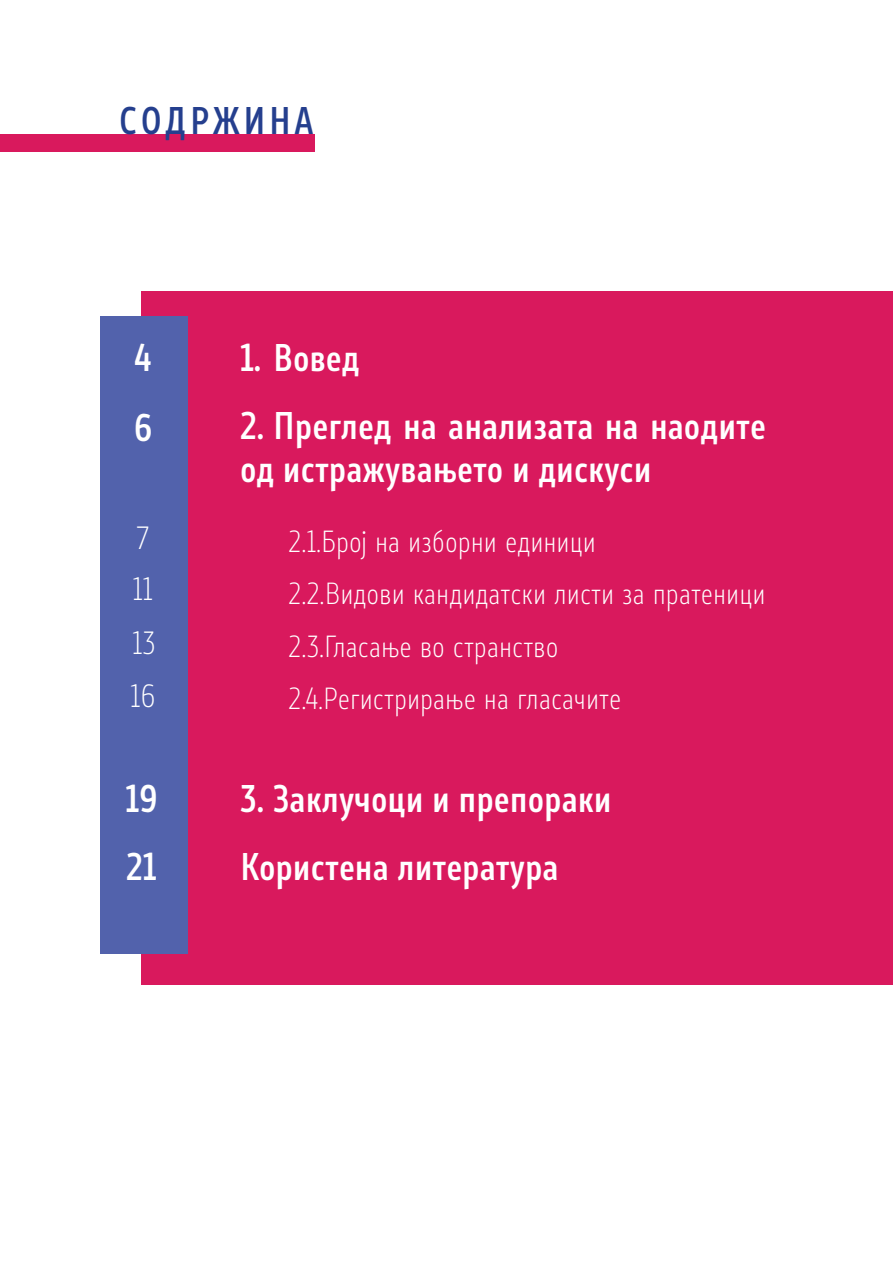
<style>
.page{position:relative;width:893px;height:1263px;background:#fff}
.page>*{position:absolute;margin:0;border:0;box-sizing:border-box;transform-origin:0 0}
.Toc_1{font:500 36px/42px "Stobi Sans Cn";color:#fff}
.Heading_1{font:500 36px "Stobi Sans Cn";letter-spacing:.1em;color:#253f8e}
.Toc_1-2{font:300 30px "Stobi Sans Cn";color:#fff}
.Toc_1-3{font:300 28.5px "Stobi Sans Cn";color:#fff}
.s1{color:#d9195d}
</style>
<div class="page">
<div style="left:142px;top:291px;width:751px;height:693px;background:#d9195d"></div>
<div style="left:100px;top:316px;width:88px;height:638px;background:#5262ac"></div>
<div style="left:0;top:134px;width:315px;height:17px;background:#d9195d"></div>
<p class="Heading_1" style="left:119px;top:96px;width:196px">СОДРЖИНА</p>
<p class="Toc_1" style="left:134px;top:336px;width:18px">4</p>
<p class="Toc_1" style="left:134px;top:406px;width:20px">6</p>
<p class="Toc_1-2" style="left:137px;top:517px;width:13px">7</p>
<p class="Toc_1-2" style="left:133px;top:568px;width:21px">11</p>
<p class="Toc_1-2" style="left:132px;top:623px;width:25px">13</p>
<p class="Toc_1-2" style="left:130px;top:675px;width:26px">16</p>
<p class="Toc_1" style="left:126px;top:777px;width:34px">19</p>
<p class="Toc_1" style="left:126px;top:845px;width:32px">21</p>
<p class="Toc_1" style="left:240px;top:336px;width:121px">1. Вовед</p>
<p class="Toc_1" style="left:240px;top:404px;width:527px">2. Преглед на анализата на наодите од истражувањето и дискуси<span class="s1">јата</span></p>
<p class="Toc_1-3" style="left:289px;top:522px;width:309px">2.1.Број на изборни единици</p>
<p class="Toc_1-3" style="left:289px;top:574px;width:478px">2.2.Видови кандидатски листи за пратеници</p>
<p class="Toc_1-3" style="left:289px;top:627px;width:271px">2.3.Гласање во странство</p>
<p class="Toc_1-3" style="left:289px;top:679px;width:334px">2.4.Регистрирање на гласачите</p>
<p class="Toc_1" style="left:240px;top:777px;width:373px">3. Заклучоци и препораки</p>
<p class="Toc_1" style="left:240px;top:845px;width:320px">Користена литература</p>
</div>
